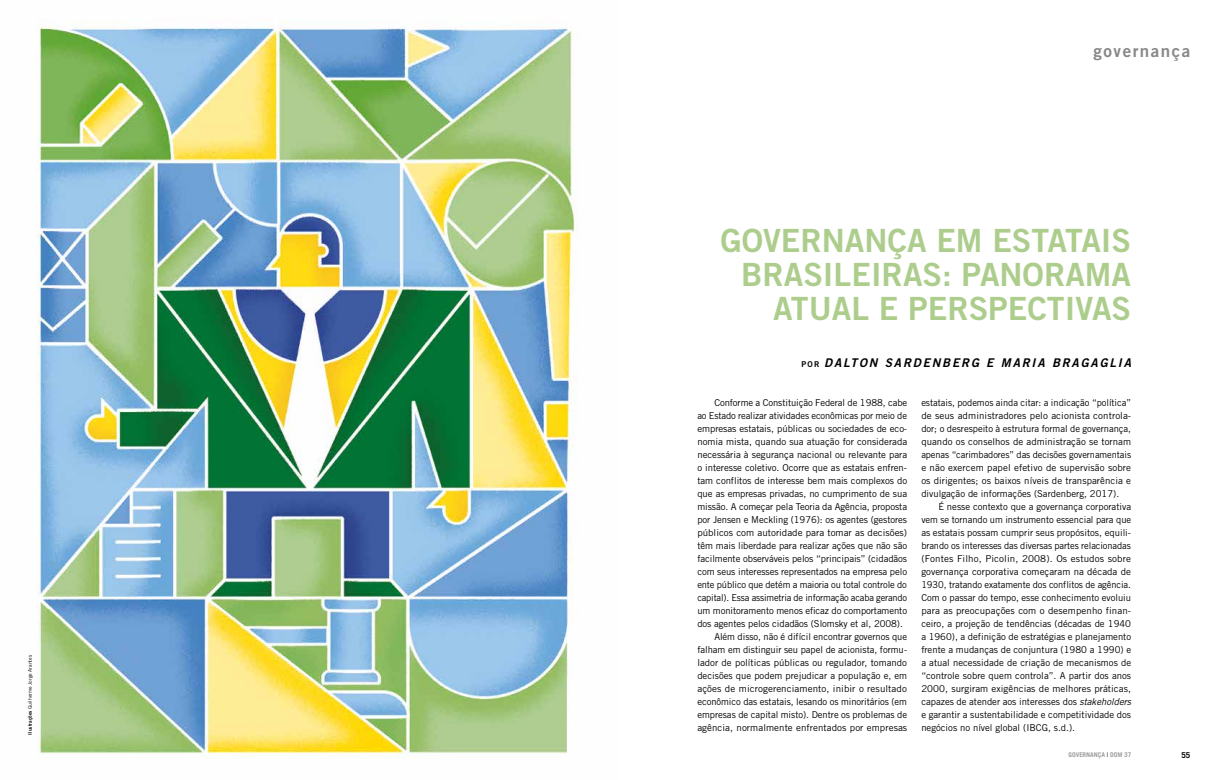
<style>
.page{position:relative;width:1219px;height:780px;background:#fff}
.page>*{position:absolute;margin:0;border:0;box-sizing:border-box;transform-origin:0 0}
.t1{font:32px/34px "Trade Gothic LT Std Bd 2";color:#adcd8d;text-align:right}
.t2{font:17px "Trade Gothic LT Std Bd 2";letter-spacing:.09em;color:#878787}
.t3{font:12px "Trade Gothic LT Std Bd 2 Obl";letter-spacing:.15em;color:#000}
.t4{font:9.5px/13px "Trade Gothic LT Std";letter-spacing:-.005em;color:#000;text-align:justify}
.t5{font:700 8px "Trade Gothic LT Std";color:#000}
.t6{font:700 6.5px "Trade Gothic LT Std";color:#9d9d9c}
.t7{font:5px "Trade Gothic LT Std";letter-spacing:.005em;color:#000}
.s1{font-family:"Trade Gothic LT Std Bd 2"}
.s2{font-family:"Trade Gothic LT Std Bd 2";font-size:8px}
.s3{font-style:italic}
.s4{font-weight:400;color:#000}
</style>
<div class="page">
<img style="left:37px;top:20px;width:541px;height:738px">
<p class="t7" style="left:27px;top:734px;width:81px;rotate:-90deg"><span class="s1">Ilustrações</span> Guilherme Jorge Arantes</p>
<h2 class="t2" style="left:1094px;top:41px;width:98px">governança</h2>
<h1 class="t1" style="left:720px;top:223px;width:412px">GOVERNANÇA EM ESTATAIS<br>BRASILEIRAS: PANORAMA<br>ATUAL E PERSPECTIVAS</h1>
<p class="t3" style="left:801px;top:355px;width:331px"><span class="s2">POR</span> DALTON SARDENBERG E MARIA BRAGAGLIA</p>
<p class="t4" style="left:714px;top:396px;width:194px">Conforme a Constituição Federal de 1988, cabe</p>
<p class="t4" style="left:697px;top:409px;width:211px">ao Estado realizar atividades econômicas por meio de</p>
<p class="t4" style="left:697px;top:422px;width:211px">empresas estatais, públicas ou sociedades de eco-</p>
<p class="t4" style="left:697px;top:435px;width:211px">nomia mista, quando sua atuação for considerada</p>
<p class="t4" style="left:697px;top:448px;width:211px">necessária à segurança nacional ou relevante para</p>
<p class="t4" style="left:697px;top:461px;width:211px">o interesse coletivo. Ocorre que as estatais enfren-</p>
<p class="t4" style="left:697px;top:474px;width:211px">tam conflitos de interesse bem mais complexos do</p>
<p class="t4" style="left:697px;top:487px;width:211px">que as empresas privadas, no cumprimento de sua</p>
<p class="t4" style="left:697px;top:500px;width:211px">missão. A começar pela Teoria da Agência, proposta</p>
<p class="t4" style="left:697px;top:513px;width:211px">por Jensen e Meckling (1976): os agentes (gestores</p>
<p class="t4" style="left:697px;top:526px;width:211px">públicos com autoridade para tomar as decisões)</p>
<p class="t4" style="left:697px;top:539px;width:211px">têm mais liberdade para realizar ações que não são</p>
<p class="t4" style="left:697px;top:552px;width:211px">facilmente observáveis pelos “principais” (cidadãos</p>
<p class="t4" style="left:697px;top:565px;width:211px">com seus interesses representados na empresa pelo</p>
<p class="t4" style="left:697px;top:578px;width:211px">ente público que detém a maioria ou total controle do</p>
<p class="t4" style="left:697px;top:591px;width:211px">capital). Essa assimetria de informação acaba gerando</p>
<p class="t4" style="left:697px;top:604px;width:211px">um monitoramento menos eficaz do comportamento</p>
<p class="t4" style="left:697px;top:617px;width:207px">dos agentes pelos cidadãos (Slomsky et al, 2008).</p>
<p class="t4" style="left:714px;top:630px;width:194px">Além disso, não é difícil encontrar governos que</p>
<p class="t4" style="left:697px;top:643px;width:211px">falham em distinguir seu papel de acionista, formu-</p>
<p class="t4" style="left:697px;top:656px;width:211px">lador de políticas públicas ou regulador, tomando</p>
<p class="t4" style="left:697px;top:669px;width:211px">decisões que podem prejudicar a população e, em</p>
<p class="t4" style="left:697px;top:682px;width:211px">ações de microgerenciamento, inibir o resultado</p>
<p class="t4" style="left:697px;top:695px;width:211px">econômico das estatais, lesando os minoritários (em</p>
<p class="t4" style="left:697px;top:708px;width:211px">empresas de capital misto). Dentre os problemas de</p>
<p class="t4" style="left:697px;top:721px;width:211px">agência, normalmente enfrentados por empresas</p>
<p class="t4" style="left:921px;top:396px;width:211px">estatais, podemos ainda citar: a indicação “política” de seus administradores pelo acionista controla&shy;dor; o desrespeito à estrutura formal de governança, quando os conselhos de administração se tornam apenas “carimbadores” das decisões governamentais e não exercem papel efetivo de supervisão sobre os dirigentes; os baixos níveis de transparência e divulgação de informações (Sardenberg, 2017).</p>
<p class="t4" style="left:921px;top:500px;width:211px;text-indent:17px">É nesse contexto que a governança corporativa vem se tornando um instrumento essencial para que as estatais possam cumprir seus propósitos, equili&shy;brando os interesses das diversas partes relacionadas (Fontes Filho, Picolin, 2008). Os estudos sobre governança corporativa começaram na década de 1930, tratando exatamente dos conflitos de agência.<br>Com o passar do tempo, esse conhecimento evoluiu para as preocupações com o desempenho finan&shy;ceiro, a projeção de tendências (décadas de 1940 a 1960), a definição de estratégias e planejamento frente a mudanças de conjuntura (1980 a 1990) e a atual necessidade de criação de mecanismos de “controle sobre quem controla”. A partir dos anos 2000, surgiram exigências de melhores práticas, capazes de atender aos interesses dos <span class="s3">stakeholders </span>e garantir a sustentabilidade e competitividade dos negócios no nível global (IBCG, s.d.).</p>
<p class="t6" style="left:1068px;top:750px;width:65px">GOVERNANÇA <span class="s4">|</span> DOM 37</p>
<p class="t5" style="left:1181px;top:750px;width:10px">55</p>
</div>
